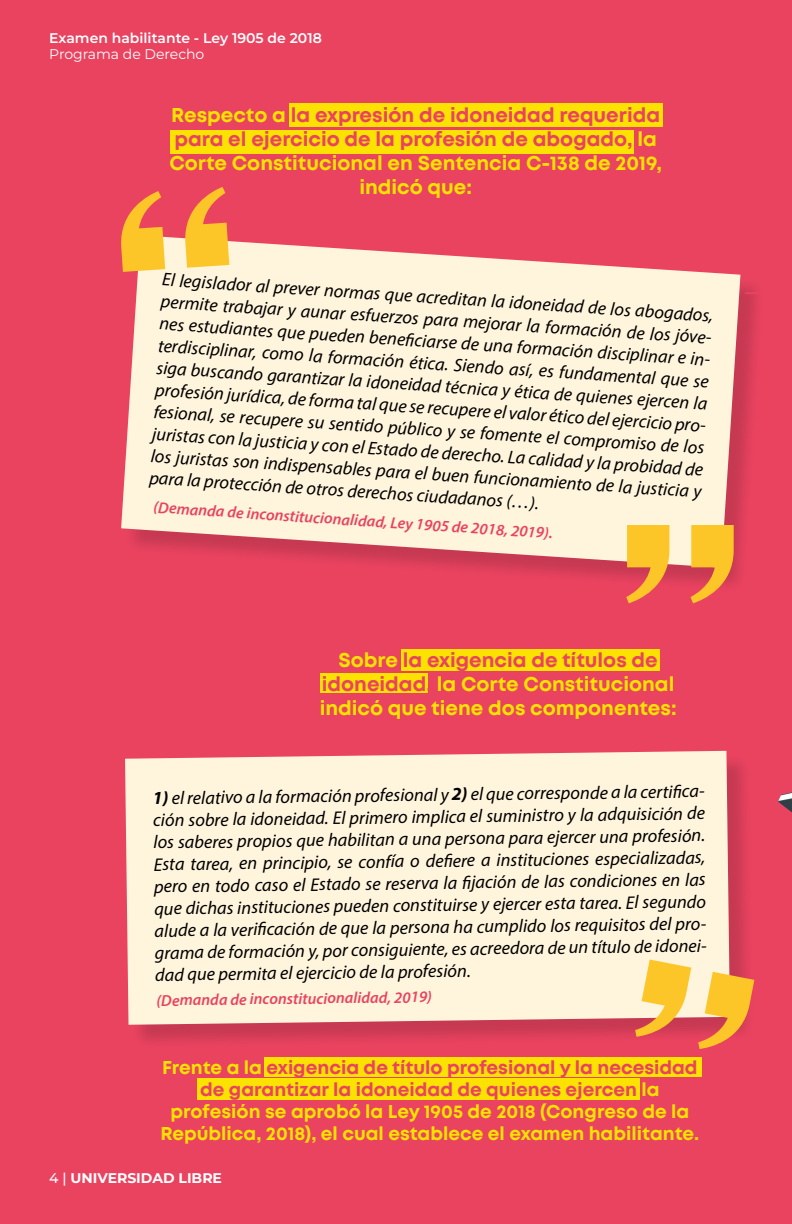
<style>
.page{position:relative;width:792px;height:1224px;background:#e94360}
.page>*{position:absolute;margin:0;border:0;box-sizing:border-box;transform-origin:0 0}
.t1{font:700 20px/24px "Mont";color:#e94360;text-align:center}
.t2{font:700 20px/24px "Mont";color:#fbe200;text-align:center}
.t3{font:700 18.6px/22.4px "Mont";color:#fbe200;text-align:center}
.t4{font:italic 18.4px/22.2px "Myriad Pro";color:#000}
.t5{font:italic 600 16px "Myriad Pro";color:#e94360}
.t6{font:100 14px/16px "Montserrat";color:#fff}
.s1{color:#fbe200}
.s2{color:#e94360}
.s3{font-weight:700}
</style>
<div class="page">
<div style="left:290px;top:103px;width:373px;height:24px;background:#fbe200"></div>
<div style="left:401px;top:650px;width:259px;height:21px;background:#fbe200"></div>
<div style="left:320px;top:673px;width:107px;height:20px;background:#fbe200"></div>
<div style="left:264px;top:1058px;width:438px;height:19px;background:#fbe200"></div>
<div style="left:197px;top:1079px;width:443px;height:21px;background:#fbe200"></div>
<div style="left:171px;top:130px;width:463px;height:24px;background:#fbe200"></div>
<div style="left:129px;top:755px;width:626px;height:294px;background:#000;opacity:.15"></div>
<div style="left:125px;top:751px;width:605px;height:274px;background:#fff4dc"></div>
<div style="left:125px;top:239px;width:640px;height:353px;background:#000;opacity:.15"></div>
<svg style="left:121px;top:237px;width:619px;height:331px;background:#faddcc"></svg>
<svg style="left:121px;top:191px;width:44px;height:81px"></svg>
<svg style="left:183px;top:187px;width:46px;height:81px"></svg>
<svg style="left:690px;top:525px;width:44px;height:78px"></svg>
<svg style="left:626px;top:525px;width:43px;height:78px"></svg>
<svg style="left:698px;top:972px;width:56px;height:77px"></svg>
<svg style="left:635px;top:960px;width:56px;height:77px;background:#f5bb64"></svg>
<svg style="left:648px;top:237px;width:117px;height:65px"></svg>
<svg style="left:778px;top:792px;width:14px;height:20px"></svg>
<p class="t6" style="left:49px;top:30px;width:274px">Examen habilitante - Ley 1905 de 2018<br>Programa de Derecho</p>
<p class="t1" style="left:169px;top:103px;width:494px"><span class="s1">Respecto a</span> la expresión de idoneidad requerida para el ejercicio de la profesión de abogado, <span class="s1">la Corte Constitucional en Sentencia C-138 de 2019, indicó que:</span></p>
<p class="t4" style="left:163px;top:267px;width:557px;rotate:4deg">El legislador al prever normas que acreditan la idoneidad de los abogados, permite trabajar y aunar esfuerzos para mejorar la formación de los jóve&shy;nes estudiantes que pueden benefi ciarse de una formación disciplinar e in&shy;terdisciplinar, como la formación ética. Siendo así, es fundamental que se siga buscando garantizar la idoneidad técnica y ética de quienes ejercen la profesión jurídica, de forma tal que se recupere el valor ético del ejercicio pro&shy;fesional, se recupere su sentido público y se fomente el compromiso de los juristas con la justicia y con el Estado de derecho. La calidad y la probidad de los juristas son indispensables para el buen funcionamiento de la justicia y para la protección de otros derechos ciudadanos (…).</p>
<p class="t5" style="left:154px;top:496px;width:402px;rotate:4deg">(Demanda de inconstitucionalidad, Ley 1905 de 2018, 2019).</p>
<p class="t2" style="left:320px;top:648px;width:358px">Sobre <span class="s2">la exigencia de títulos de idoneidad,</span> la Corte Constitucional indicó que tiene dos componentes:</p>
<p class="t4" style="left:152px;top:788px;width:558px;rotate:-1deg"><span class="s3">1)</span> el relativo a la formación profesional y <span class="s3">2)</span> el que corresponde a la certifi ca&shy;ción sobre la idoneidad. El primero implica el suministro y la adquisición de los saberes propios que habilitan a una persona para ejercer una profesión.<br>Esta tarea, en principio, se confía o defi ere a instituciones especializadas, pero en todo caso el Estado se reserva la fi jación de las condiciones en las que dichas instituciones pueden constituirse y ejercer esta tarea. El segundo alude a la verifi cación de que la persona ha cumplido los requisitos del pro&shy;grama de formación y, por consiguiente, es acreedora de un título de idonei&shy;dad que permita el ejercicio de la profesión.</p>
<p class="t5" style="left:156px;top:991px;width:277px;rotate:-1deg">(Demanda de inconstitucionalidad, 2019)</p>
<p class="t3" style="left:160px;top:1056px;width:540px">Frente a la <span class="s2">exigencia de título profesional y la necesidad de garantizar la idoneidad de quienes ejercen</span> la profesión se aprobó la Ley 1905 de 2018 (Congreso de la República, 2018), el cual establece el examen habilitante.</p>
<p class="t6" style="left:49px;top:1169px;width:174px">4 | UNIVERSIDAD LIBRE</p>
</div>
